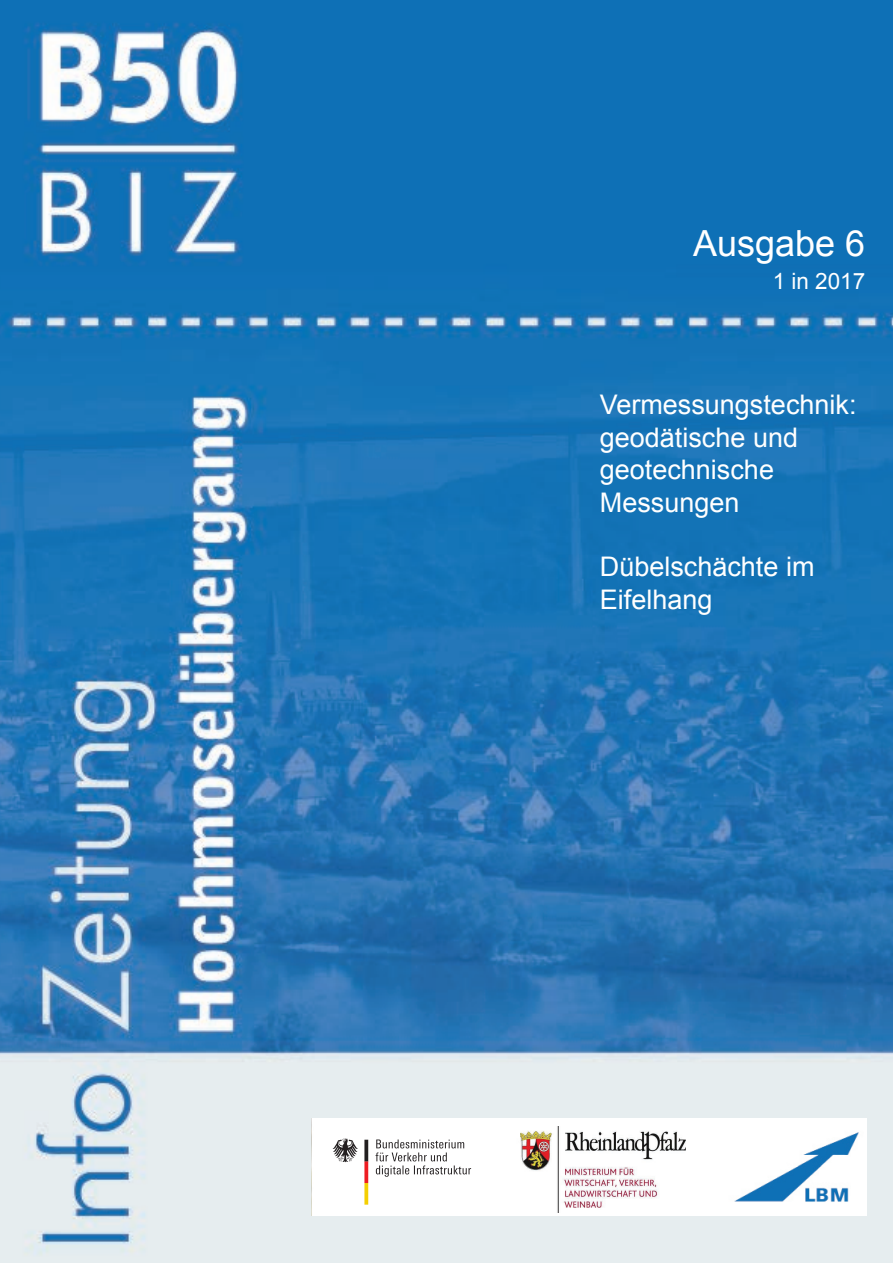
<style>
.page{position:relative;width:893px;height:1263px;background:#fff}
.page>*{position:absolute;margin:0;border:0;box-sizing:border-box;transform-origin:0 0}
.t1{font:36px "Arial";color:#fff}
.t2{font:27px/32.4px "Arial";color:#fff}
.t3{font:22.5px "Arial";color:#fff}
</style>
<div class="page">
<img style="left:0;top:0;width:893px;height:1263px">
<img style="left:312px;top:1118px;width:554px;height:98px">
<img style="left:521px;top:1127px;width:164px;height:85px">
<div style="left:315px;top:1118px;width:187px;height:97px;background:#fff"></div>
<svg style="left:333px;top:1139px;width:25px;height:23px"></svg>
<svg style="left:364px;top:1140px;width:4px;height:65px"></svg>
<svg style="left:375px;top:1139px;width:96px;height:38px"></svg>
<h1 class="t1" style="left:693px;top:220px;width:174px">Ausgabe 6</h1>
<p class="t3" style="left:773px;top:266px;width:94px">1 in 2017</p>
<p class="t2" style="left:600px;top:389px;width:258px">Vermessungstechnik: geodätische und geotechnische<br>Messungen</p>
<p class="t2" style="left:600px;top:551px;width:216px">Dübelschächte im<br>Eifelhang</p>
</div>
